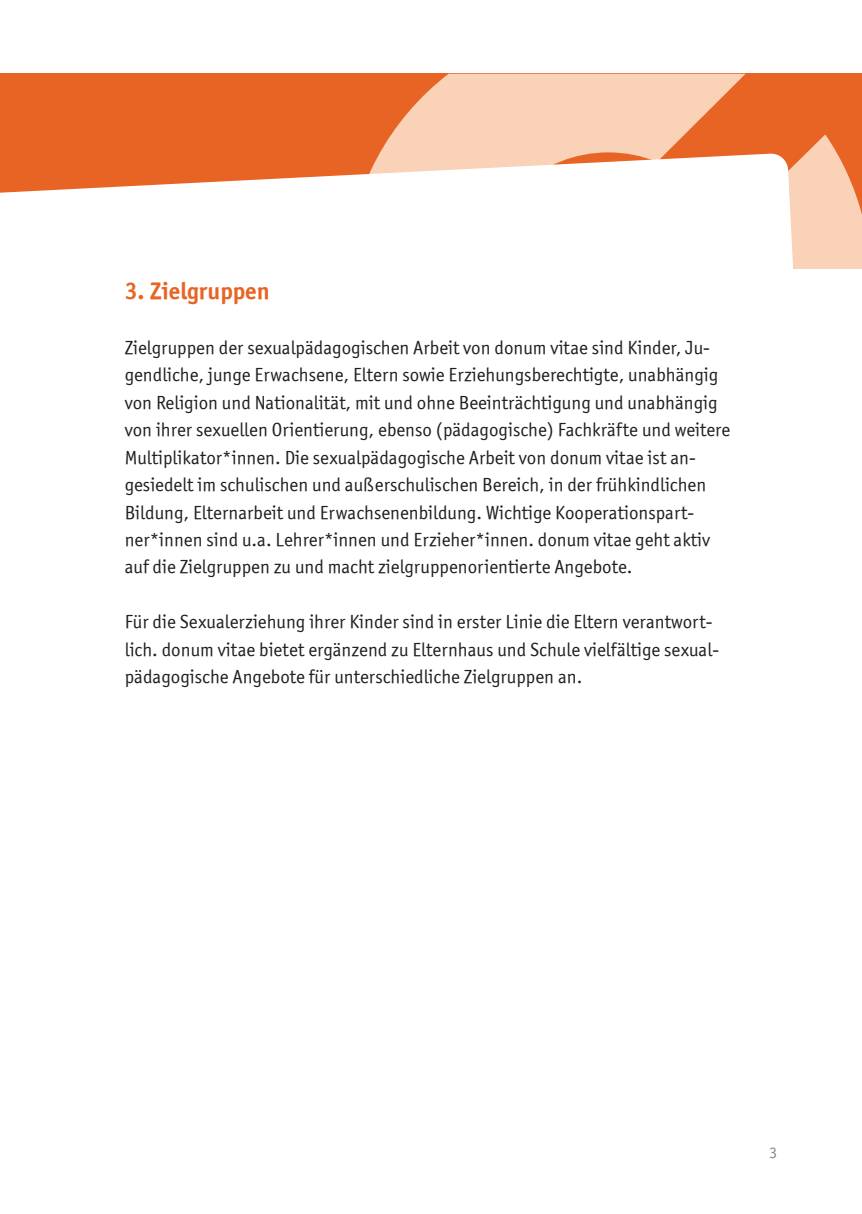
<style>
.page{position:relative;width:862px;height:1214px;background:#fff}
.page>*{position:absolute;margin:0;border:0;box-sizing:border-box;transform-origin:0 0}
.t1{font:24px "Officina Sans ITCTT Bold";color:#e86424}
.t2{font:19px/27.4px "Officina Sans ITCTT Book";color:#231f20}
.t3{font:16px "Officina Sans ITCTT Book";color:#828487}
</style>
<div class="page">
<div style="left:0;top:74px;width:862px;height:195px;background:#e86424"></div>
<svg style="left:380px;top:74px;width:365px;height:79px;fill:#f9d2b7"></svg>
<svg style="left:727px;top:134px;width:135px;height:135px"></svg>
<svg style="left:0;top:153px;width:809px;height:116px;background:#fbe7dd"></svg>
<p class="t1" style="left:125px;top:276px;width:146px">3. Zielgruppen</p>
<p class="t2" style="left:125px;top:334px;width:607px">Zielgruppen der sexualpädagogischen Arbeit von donum vitae sind Kinder, Ju&shy;gendliche, junge Erwachsene, Eltern sowie Erziehungsberechtigte, unabhängig von Religion und Nationalität, mit und ohne Beeinträchtigung und unabhängig von ihrer sexuellen Orientierung, ebenso (pädagogische) Fachkräfte und weitere Multiplikator*innen. Die sexualpädagogische Arbeit von donum vitae ist an&shy;gesiedelt im schulischen und außerschulischen Bereich, in der frühkindlichen Bildung, Elternarbeit und Erwachsenenbildung. Wichtige Kooperationspart&shy;ner*innen sind u.a. Lehrer*innen und Erzieher*innen. donum vitae geht aktiv auf die Zielgruppen zu und macht zielgruppenorientierte Angebote.</p>
<p class="t2" style="left:125px;top:608px;width:596px">Für die Sexualerziehung ihrer Kinder sind in erster Linie die Eltern verantwort&shy;lich. donum vitae bietet ergänzend zu Elternhaus und Schule vielfältige sexual&shy;pädagogische Angebote für unterschiedliche Zielgruppen an.</p>
<p class="t3" style="left:769px;top:1143px;width:9px">3</p>
</div>
